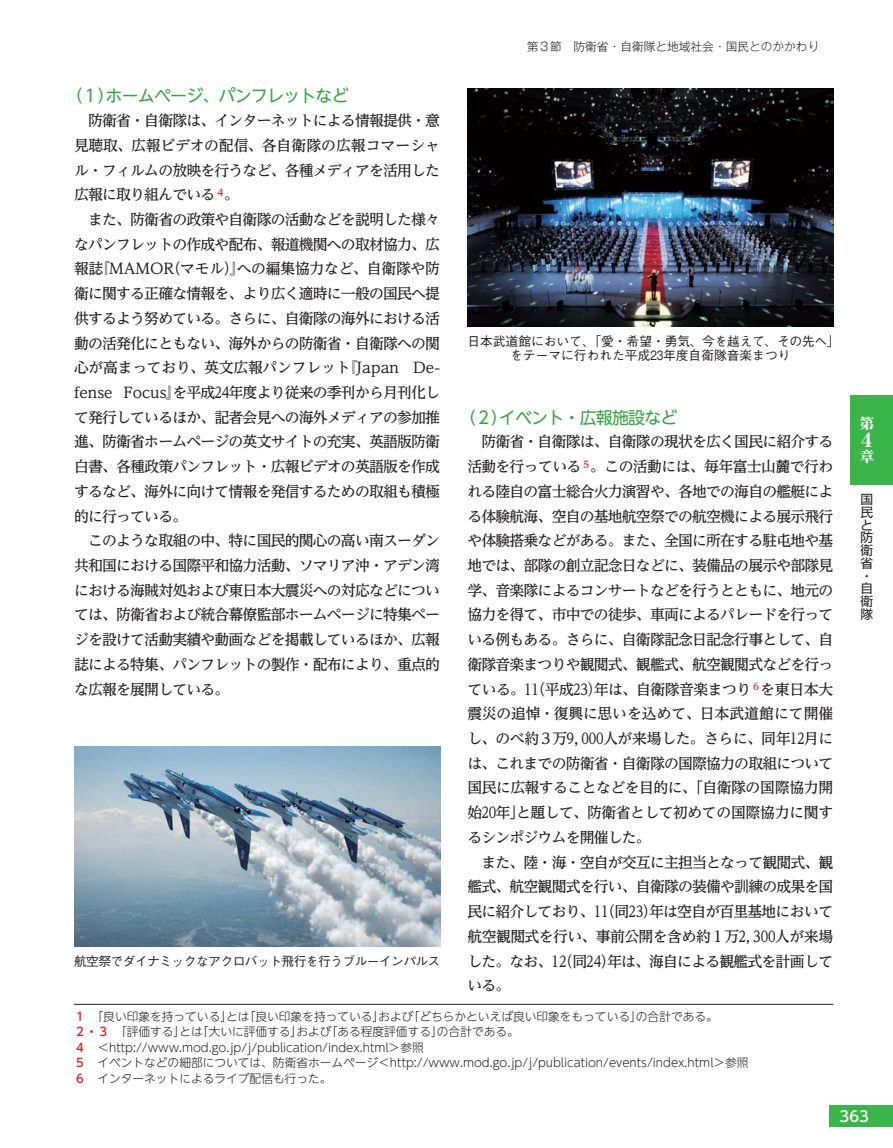
<style>
.page{position:relative;width:893px;height:1148px;background:#fff}
.page>*{position:absolute;margin:0;border:0;box-sizing:border-box;transform-origin:0 0}
.t1{font:19.2px "Ryumin Pr 5 Heavy 90 msp RKSJ H";color:#fff}
.t2{font:16.95px "UD Shin Go NT Pro Regular 90 msp RKSJ H";letter-spacing:-.045em;color:#33a543}
.t3{font:14.85px/24.8px "UD Reimin Pro Medium 90 msp RKSJ H";letter-spacing:-.055em;color:#231f20;text-align:justify}
.t4{font:14.85px "UD Shin Go NT Pro Medium 90 msp RKSJ H";color:#fff}
.t5{font:14.85px "Ryumin Pr 5 Heavy 90 msp RKSJ H";color:#fff}
.t6{font:12.75px/13.8px "Gothic BBB Pr 5 Medium 90 msp RKSJ H";color:#231f20;text-align:center}
.t7{font:12.75px "Gothic BBB Pr 5 Medium 90 msp RKSJ H";letter-spacing:-.045em;color:#231f20}
.t8{font:12.75px/12.8px "Shin Go Pr 5 Regular 90 msp RKSJ H";color:#231f20;text-align:justify}
.t9{font:11.7px/15.5px "UD Shin Go NT Pro Light 90 msp RKSJ H";color:#231f20}
.t10{font:11.7px "Gothic MB101 Pr 5 Light 90 msp RKSJ H";color:#231f20}
.s1{font-family:"UD Shin Go NT Pro Medium 90 msp RKSJ H";color:#ed1c24}
</style>
<div class="page">
<img style="left:74px;top:746px;width:366px;height:200px">
<hr style="left:74px;top:1004px;width:759px;height:1px;background:#231f20">
<img style="left:467px;top:88px;width:366px;height:238px">
<div style="left:829px;top:1105px;width:63px;height:21px;background:#39b54a"></div>
<div style="left:850px;top:395px;width:42px;height:89px;background:#39b54a"></div>
<p class="t10" style="left:526px;top:43px;width:294px">第３節 防衛省・自衛隊と地域社会・国民とのかかわり</p>
<p class="t2" style="left:66px;top:89px;width:285px">（１）ホームページ、パンフレットなど</p>
<p class="t3" style="left:74px;top:110px;width:367px;text-indent:14px">防衛省・自衛隊は、インターネットによる情報提供・意見聴取、広報ビデオの配信、各自衛隊の広報コマーシャル・フィルムの放映を行うなど、各種メディアを活用した広報に取り組んでいる<sup>４</sup>。</p>
<p class="t3" style="left:74px;top:209px;width:367px;text-indent:14px">また、防衛省の政策や自衛隊の活動などを説明した様々なパンフレットの作成や配布、報道機関への取材協力、広報誌『MAMOR（マモル）』への編集協力など、自衛隊や防衛に関する正確な情報を、より広く適時に一般の国民へ提供するよう努めている。さらに、自衛隊の海外における活動の活発化にともない、海外からの防衛省・自衛隊への関心が高まっており、英文広報パンフレット『Japan De&shy;fense Focus』を平成２４年度より従来の季刊から月刊化して発行しているほか、記者会見への海外メディアの参加推進、防衛省ホームページの英文サイトの充実、英語版防衛白書、各種政策パンフレット・広報ビデオの英語版を作成するなど、海外に向けて情報を発信するための取組も積極的に行っている。</p>
<p class="t3" style="left:74px;top:530px;width:367px;text-indent:14px">このような取組の中、特に国民的関心の高い南スーダン共和国における国際平和協力活動、ソマリア沖・アデン湾における海賊対処および東日本大震災への対応などについては、防衛省および統合幕僚監部ホームページに特集ページを設けて活動実績や動画などを掲載しているほか、広報誌による特集、パンフレットの製作・配布により、重点的な広報を展開している。</p>
<p class="t6" style="left:467px;top:336px;width:374px">日本武道館において、「愛・希望・勇気、今を越えて、その先へ」をテーマに行われた平成２３年度自衛隊音楽まつり</p>
<p class="t2" style="left:459px;top:411px;width:220px">（２）イベント・広報施設など</p>
<p class="t3" style="left:467px;top:431px;width:367px;text-indent:14px">防衛省・自衛隊は、自衛隊の現状を広く国民に紹介する活動を行っている<sup>５</sup>。この活動には、毎年富士山麓で行われる陸自の富士総合火力演習や、各地での海自の艦艇による体験航海、空自の基地航空祭での航空機による展示飛行や体験搭乗などがある。また、全国に所在する駐屯地や基地では、部隊の創立記念日などに、装備品の展示や部隊見学、音楽隊によるコンサートなどを行うとともに、地元の協力を得て、市中での徒歩、車両によるパレードを行っている例もある。さらに、自衛隊記念日記念行事として、自衛隊音楽まつりや観閲式、観艦式、航空観閲式などを行っている。１１（平成２３）年は、自衛隊音楽まつり<sup>６</sup>を東日本大震災の追悼・復興に思いを込めて、日本武道館にて開催し、のべ約３万９，０００人が来場した。さらに、同年１２月には、これまでの防衛省・自衛隊の国際協力の取組について国民に広報することなどを目的に、「自衛隊の国際協力開始２０年」と題して、防衛省として初めての国際協力に関するシンポジウムを開催した。</p>
<p class="t3" style="left:467px;top:851px;width:367px;text-indent:14px">また、陸・海・空自が交互に主担当となって観閲式、観艦式、航空観閲式を行い、自衛隊の装備や訓練の成果を国民に紹介しており、１１（同２３）年は空自が百里基地において航空観閲式を行い、事前公開を含め約１万２，３００人が来場した。なお、１２（同２４）年は、海自による観艦式を計画している。</p>
<p class="t9" style="left:74px;top:1010px;width:676px"><span class="s1">１</span>「良い印象を持っている」とは「良い印象を持っている」および「どちらかといえば良い印象をもっている」の合計である。<br><span class="s1">２・３</span>「評価する」とは「大いに評価する」および「ある程度評価する」の合計である。<br><span class="s1">４</span> ＜http://www.mod.go.jp/j/publication/index.html＞参照<br><span class="s1">５</span> イベントなどの細部については、防衛省ホームページ＜http://www.mod.go.jp/j/publication/events/index.html＞参照<span class="s1">６</span> インターネットによるライブ配信も行った。</p>
<p class="t7" style="left:74px;top:956px;width:367px">航空祭でダイナミックなアクロバット飛行を行うブルーインパルス</p>
<p class="t5" style="left:859px;top:418px;width:16px">第</p>
<p class="t1" style="left:857px;top:432px;width:21px">４</p>
<p class="t5" style="left:859px;top:450px;width:16px">章</p>
<p class="t8" style="left:860px;top:494px;width:14px">国民と防衛省・自衛隊</p>
<p class="t4" style="left:839px;top:1110px;width:31px">363</p>
</div>
